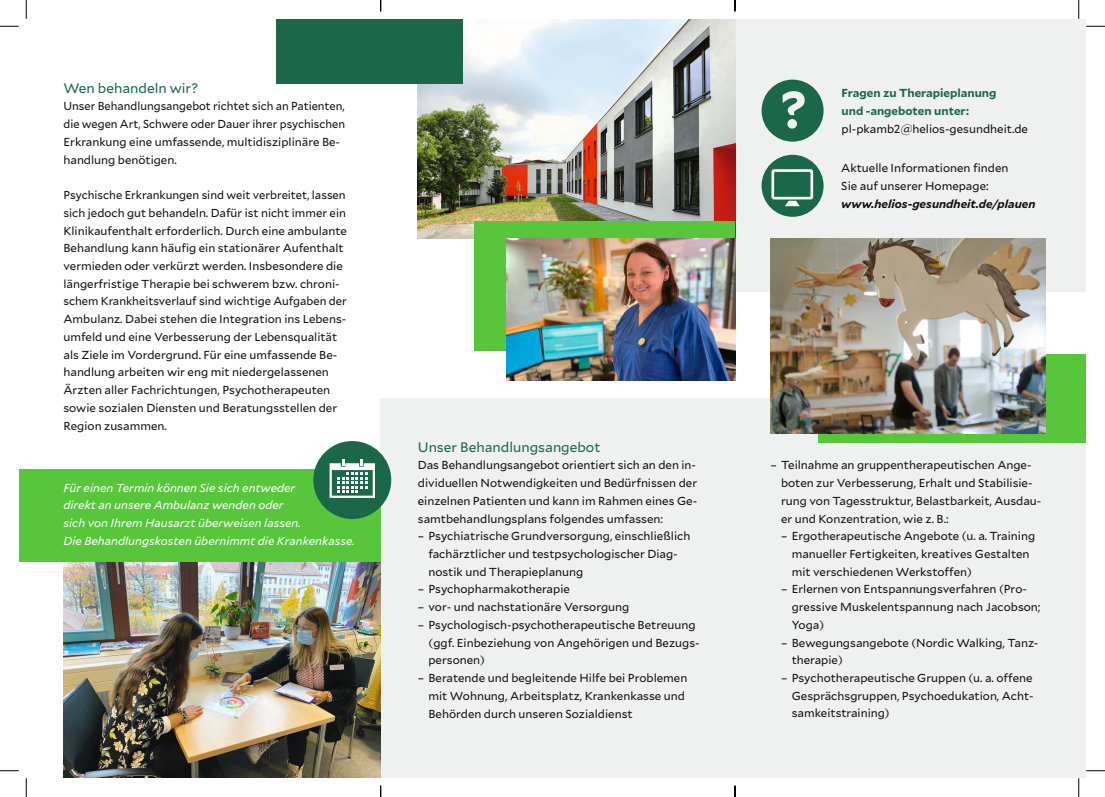
<style>
.page{position:relative;width:1105px;height:797px;background:#fff}
.page>*{position:absolute;margin:0;border:0;box-sizing:border-box;transform-origin:0 0}
.t1{font:13.75px "Mallory";color:#1a674a}
.t2{font:11.5px/17.8px "Mallory";color:#11110f}
.t3{font:11.5px/17.8px "Mallory";color:#11110f;scale:.96 1}
.t4{font:italic 11.5px/17.8px "Mallory";color:#fff}
.t5{font:700 11.5px/17.8px "Mallory";color:#1a674a}
.t6{font:italic 700 11.5px "Mallory";color:#11110f}
</style>
<div class="page">
<div style="left:381px;top:398px;width:705px;height:379px;background:#eff0f0"></div>
<div style="left:604px;top:19px;width:482px;height:273px;background:#eff0f0"></div>
<img style="left:63px;top:561px;width:318px;height:216px">
<div style="left:19px;top:469px;width:362px;height:92px;background:#57c63b"></div>
<img style="left:418px;top:19px;width:317px;height:220px">
<div style="left:313px;top:441px;width:78px;height:78px;background:#1a674a;border-radius:50%"></div>
<svg style="left:330px;top:459px;width:45px;height:39px"></svg>
<div style="left:761px;top:155px;width:62px;height:62px;background:#1a674a;border-radius:50%"></div>
<svg style="left:771px;top:169px;width:42px;height:37px"></svg>
<div style="left:761px;top:80px;width:62px;height:62px;background:#1a674a;border-radius:50%"></div>
<svg style="left:783px;top:91px;width:22px;height:38px"></svg>
<div style="left:276px;top:19px;width:186px;height:65px;background:#1a674a"></div>
<div style="left:474px;top:221px;width:261px;height:129px;background:#57c63b"></div>
<img style="left:506px;top:239px;width:229px;height:142px">
<div style="left:818px;top:354px;width:268px;height:89px;background:#57c63b"></div>
<img style="left:770px;top:239px;width:275px;height:195px">
<svg style="left:0;top:25px;width:19px;height:2px"></svg>
<svg style="left:1086px;top:25px;width:19px;height:2px"></svg>
<svg style="left:0;top:770px;width:19px;height:1px"></svg>
<svg style="left:1086px;top:770px;width:19px;height:1px"></svg>
<svg style="left:25px;top:0;width:2px;height:19px"></svg>
<svg style="left:25px;top:778px;width:2px;height:19px"></svg>
<svg style="left:1078px;top:0;width:1px;height:19px"></svg>
<svg style="left:1078px;top:778px;width:1px;height:19px"></svg>
<svg style="left:380px;top:785px;width:1px;height:12px"></svg>
<svg style="left:734px;top:0;width:2px;height:11px"></svg>
<svg style="left:734px;top:785px;width:2px;height:12px"></svg>
<p class="t1" style="left:63px;top:78px;width:136px">Wen behandeln wir?</p>
<p class="t3" style="left:63px;top:97px;width:295px">Unser Behandlungsangebot richtet sich an Patienten, die wegen Art, Schwere oder Dauer ihrer psychischen Erkrankung eine umfassende, multidisziplinäre Be&shy;handlung benötigen.</p>
<p class="t2" style="left:63px;top:185px;width:285px">Psychische Erkrankungen sind weit verbreitet, lassen sich jedoch gut behandeln. Dafür ist nicht immer ein Klinikaufenthalt erforderlich. Durch eine ambulante Behandlung kann häufig ein stationärer Aufenthalt vermieden oder verkürzt werden. Insbesondere die längerfristige Therapie bei schwerem bzw. chroni&shy;schem Krankheitsverlauf sind wichtige Aufgaben der Ambulanz. Dabei stehen die Integration ins Lebens&shy;umfeld und eine Verbesserung der Lebensqualität als Ziele im Vordergrund. Für eine umfassende Be&shy;handlung arbeiten wir eng mit niedergelassenen Ärzten aller Fachrichtungen, Psychotherapeuten sowie sozialen Diensten und Beratungsstellen der Region zusammen.</p>
<p class="t4" style="left:63px;top:478px;width:293px">Für einen Termin können Sie sich entweder<br>direkt an unsere Ambulanz wenden oder<br>sich von Ihrem Hausarzt überweisen lassen.<br>Die Behandlungskosten übernimmt die Krankenkasse.</p>
<p class="t1" style="left:418px;top:437px;width:184px">Unser Behandlungsangebot</p>
<p class="t2" style="left:418px;top:456px;width:281px;text-align:justify">Das Behandlungsangebot orientiert sich an den in&shy;dividuellen Notwendigkeiten und Bedürfnissen der einzelnen Patienten und kann im Rahmen eines Ge&shy;samtbehandlungsplans folgendes umfassen:</p>
<p class="t2" style="left:428px;top:526px;width:263px;text-indent:-11px">– Psychiatrische Grundversorgung, einschließlich fachärztlicher und testpsychologischer Diag&shy;nostik und Therapieplanung</p>
<p class="t2" style="left:418px;top:580px;width:154px">– Psychopharmakotherapie</p>
<p class="t2" style="left:418px;top:597px;width:213px">– vor- und nachstationäre Versorgung</p>
<p class="t2" style="left:428px;top:615px;width:273px;text-indent:-11px">– Psychologisch-psychotherapeutische Betreuung (ggf. Einbeziehung von Angehörigen und Bezugs&shy;personen)</p>
<p class="t2" style="left:428px;top:668px;width:260px;text-indent:-11px">– Beratende und begleitende Hilfe bei Problemen mit Wohnung, Arbeitsplatz, Krankenkasse und<br>Behörden durch unseren Sozialdienst</p>
<p class="t5" style="left:841px;top:83px;width:156px">Fragen zu Therapieplanung und -angeboten unter:</p>
<p class="t2" style="left:841px;top:119px;width:188px">pl-pkamb2@helios-gesundheit.de</p>
<p class="t2" style="left:841px;top:159px;width:169px">Aktuelle Informationen finden<br>Sie auf unserer Homepage:</p>
<p class="t6" style="left:841px;top:195px;width:196px">www.helios-gesundheit.de/plauen</p>
<p class="t2" style="left:781px;top:456px;width:262px;text-indent:-11px">– Teilnahme an gruppentherapeutischen Ange&shy;boten zur Verbesserung, Erhalt und Stabilisie&shy;rung von Tagesstruktur, Belastbarkeit, Ausdau&shy;er und Konzentration, wie z. B.:</p>
<p class="t2" style="left:792px;top:526px;width:245px;text-indent:-11px">– Ergotherapeutische Angebote (u. a. Training manueller Fertigkeiten, kreatives Gestalten mit verschiedenen Werkstoffen)</p>
<p class="t2" style="left:792px;top:580px;width:250px;text-indent:-11px">– Erlernen von Entspannungsverfahren (Pro&shy;gressive Muskelentspannung nach Jacobson;<br>Yoga)</p>
<p class="t2" style="left:792px;top:633px;width:248px;text-indent:-11px">– Bewegungsangebote (Nordic Walking, Tanz&shy;therapie)</p>
<p class="t2" style="left:792px;top:668px;width:243px;text-align:justify;text-indent:-11px">– Psychotherapeutische Gruppen (u. a. offene Gesprächsgruppen, Psychoedukation, Acht&shy;samkeitstraining)</p>
</div>
